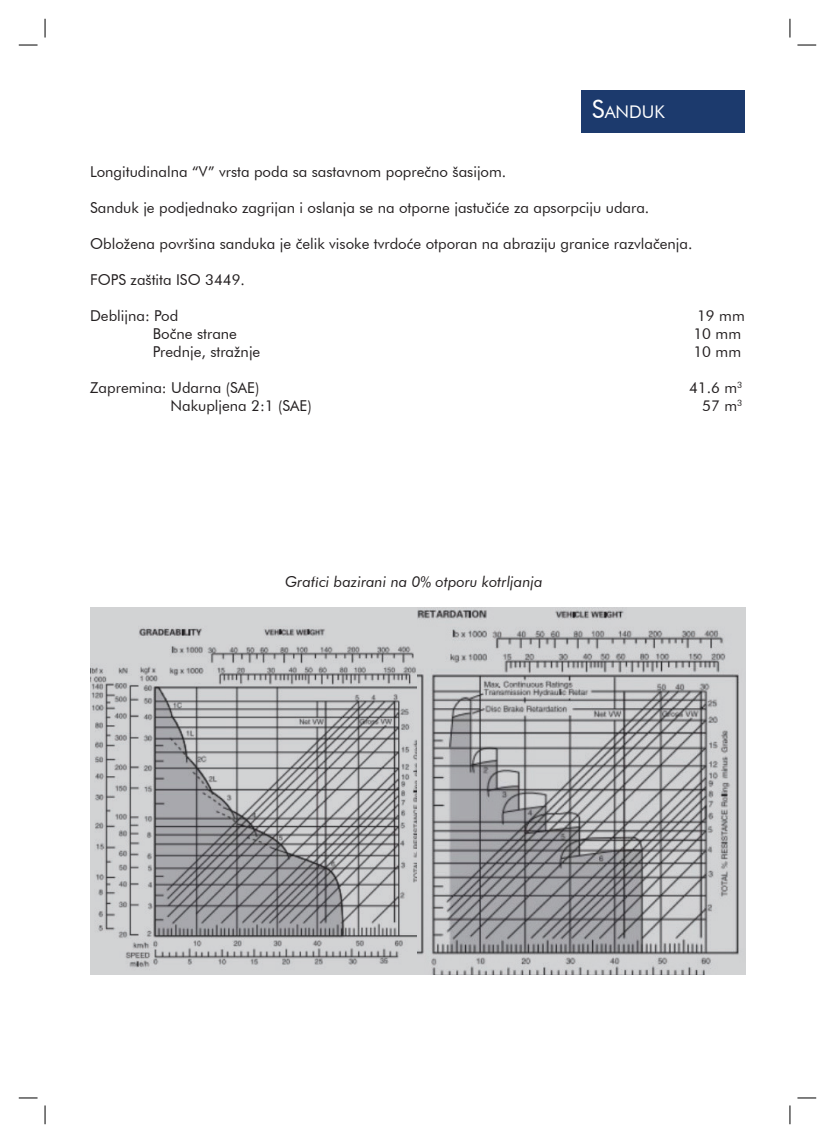
<style>
.page{position:relative;width:835px;height:1143px;background:#fff}
.page>*{position:absolute;margin:0;border:0;box-sizing:border-box;transform-origin:0 0}
.t1{font:17.5px "Futura BT";color:#fff}
.t2{font:15px "Futura BT";color:#231f20}
.t3{font:italic 15px "Futura BT";color:#231f20}
.s1{font-size:25px}
</style>
<div class="page">
<div style="left:581px;top:90px;width:163px;height:42px;background:#1c3a6d"></div>
<img style="left:90px;top:608px;width:655px;height:365px">
<svg style="left:19px;top:44px;width:19px;height:2px"></svg>
<svg style="left:797px;top:44px;width:18px;height:2px"></svg>
<svg style="left:19px;top:1097px;width:19px;height:1px"></svg>
<svg style="left:797px;top:1097px;width:18px;height:1px"></svg>
<svg style="left:44px;top:19px;width:2px;height:19px"></svg>
<svg style="left:44px;top:1105px;width:2px;height:19px"></svg>
<svg style="left:789px;top:19px;width:1px;height:19px"></svg>
<svg style="left:789px;top:1105px;width:1px;height:19px"></svg>
<p class="t1" style="left:591px;top:101px;width:74px"><span class="s1">S</span>ANDU K</p>
<p class="t2" style="left:90px;top:162px;width:417px">Longitudinalna “V” vrsta poda sa sastavnom poprečno šasijom.</p>
<p class="t2" style="left:90px;top:198px;width:560px">Sanduk je podjednako zagrijan i oslanja se na otporne jastučiće za apsorpciju udara.</p>
<p class="t2" style="left:90px;top:234px;width:603px">Obložena površina sanduka je čelik visoke tvrdoće otporan na abraziju granice razvlačenja.</p>
<p class="t2" style="left:90px;top:270px;width:156px">FOPS zaštita ISO 3449.</p>
<p class="t2" style="left:90px;top:306px;width:90px">Deblijna: Pod</p>
<p class="t2" style="left:696px;top:306px;width:49px">19 mm</p>
<p class="t2" style="left:153px;top:324px;width:86px">Bočne strane</p>
<p class="t2" style="left:693px;top:324px;width:49px">10 mm</p>
<p class="t2" style="left:153px;top:342px;width:109px">Prednje, stražnje</p>
<p class="t2" style="left:693px;top:342px;width:49px">10 mm</p>
<p class="t2" style="left:90px;top:378px;width:171px">Zapremina: Udarna (SAE)</p>
<p class="t2" style="left:688px;top:378px;width:55px">41.6 m<sup>3</sup></p>
<p class="t2" style="left:170px;top:396px;width:143px">Nakupljena 2:1 (SAE)</p>
<p class="t2" style="left:702px;top:396px;width:41px">57 m<sup>3</sup></p>
<p class="t3" style="left:285px;top:572px;width:259px">Grafici bazirani na 0% otporu kotrljanja</p>
</div>
